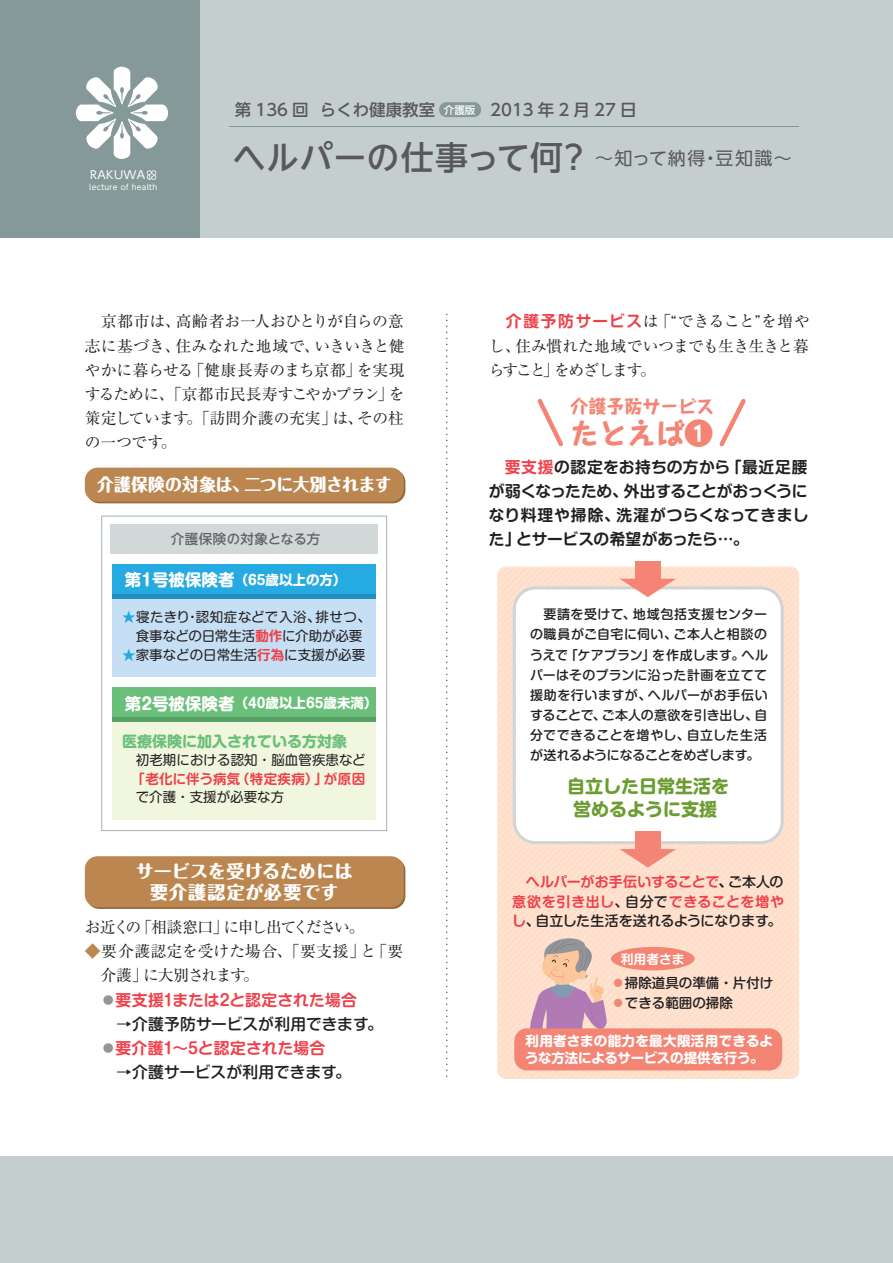
<style>
.page{position:relative;width:893px;height:1263px;background:#fff}
.page>*{position:absolute;margin:0;border:0;box-sizing:border-box;transform-origin:0 0}
.t1{font:33px "UD Shin Go NT Pro Medium 90 msp RKSJ H";letter-spacing:.01em;color:#58595b}
.t2{font:28.5px "Taka Hand Std Heavy 90 msp RKSJ H";color:#f48473}
.t3{font:18px/21px "Maru Fo Pro Heavy 90 msp RKSJ H";letter-spacing:.02em;color:#fff;text-align:center}
.t4{font:18px/22.5px "Shin M Go Pro Bold 90 msp RKSJ H";color:#6c9d31;text-align:center}
.t5{font:18px "UD Shin Go NT Pro Regular 90 msp RKSJ H";letter-spacing:.06em;color:#58595b}
.t6{font:18px "Taka Hand Std Heavy 90 msp RKSJ H";color:#f48473}
.t7{font:17.25px "Maru Fo Pro Heavy 90 msp RKSJ H";letter-spacing:-.01em;color:#fff}
.t8{font:16.5px "UD Shin Go NT Pro Medium 90 msp RKSJ H";color:#58595b}
.t9{font:15.75px/24.2px "Ryumin Pr 5 Regular 90 msp RKSJ H";letter-spacing:-.025em;color:#231f20;text-align:justify}
.t10{font:15.75px/24.2px "Shin M Go Pro De Bold 90 msp RKSJ H";color:#231f20;text-align:justify}
.t11{font:15.75px "Shin M Go Pro Medium 90 msp RKSJ H";letter-spacing:-.005em;color:#231f20}
.t12{font:15.75px/24.2px "Ryumin Pr 5 Regular 90 msp RKSJ H";letter-spacing:-.005em;color:#231f20}
.t13{font:15.75px "Shin M Go Pro De Bold 90 msp RKSJ H";letter-spacing:.005em;color:#ef404a}
.t14{font:15.75px "Ryumin Pr 5 Regular 90 msp RKSJ H";letter-spacing:-.095em;color:#231f20}
.t15{font:15px "Shin M Go Pro Bold 90 msp RKSJ H";color:#6ac07a}
.t16{font:13.95px/19.5px "Shin M Go Pro De Bold 90 msp RKSJ H";letter-spacing:.03em;color:#ef404a;text-align:right}
.t17{font:13.95px "Shin M Go Pro Medium 90 msp RKSJ H";letter-spacing:-.01em;color:#231f20}
.t18{font:13.5px/18.8px "Shin M Go Pro Regular 90 msp RKSJ H";color:#231f20;text-align:center}
.t19{font:13.5px/16.5px "Shin M Go Pro Bold 90 msp RKSJ H";color:#fff}
.t20{font:13.5px "Shin M Go Pro Medium 90 msp RKSJ H";color:#231f20}
.t21{font:13.5px "Shin M Go Pro De Bold 90 msp RKSJ H";letter-spacing:.03em;color:#ef404a}
.t22{font:13.5px "UD Shin Go NT Pro Medium 90 msp RKSJ H";letter-spacing:.03em;color:#636466}
.t23{font:12.9px/20.1px "Shin M Go Pro Medium 90 msp RKSJ H";letter-spacing:.005em;color:#231f20;text-align:justify}
.t24{font:12.75px "Shin M Go Pro De Bold 90 msp RKSJ H";color:#fff}
.t25{font:11.1px "UD Shin Go NT Pro Regular 90 msp RKSJ H";letter-spacing:.04em;color:#fff}
.t26{font:10.5px "UD Shin Go NT Pro Medium 90 msp RKSJ H";color:#fff}
.t27{font:7.65px "UD Shin Go NT Pro Regular 90 msp RKSJ H";letter-spacing:.04em;color:#fff}
.s1{font-size:16.5px}
.s2{color:#25aae1}
.s3{font-family:"Shin M Go Pro De Bold 90 msp RKSJ H";color:#ef404a}
.s4{color:#bb8650}
.s5{color:#939598}
.s6{font-family:"Ryumin Pr 5 Regular 90 msp RKSJ H"}
.s7{color:#ef404a}
.s8{color:#231f20}
.s9{font-family:"Shin M Go Pro Medium 90 msp RKSJ H";color:#231f20}
.s10{color:#f48473}
</style>
<div class="page">
<div style="left:497px;top:567px;width:302px;height:512px;background:#fedecb;border-radius:9px"></div>
<div style="left:513px;top:586px;width:271px;height:258px;background:#fff"></div>
<div style="left:0;top:1156px;width:893px;height:107px;background:#c5cece"></div>
<div style="left:0;top:0;width:893px;height:238px;background:#c5cece"></div>
<div style="left:0;top:0;width:200px;height:238px;background:#859998"></div>
<svg style="left:76px;top:67px;width:92px;height:92px"></svg>
<svg style="left:147px;top:170px;width:9px;height:10px"></svg>
<hr style="left:229px;top:127px;width:570px;height:1px;background:#859998">
<svg style="left:446px;top:314px;width:1px;height:763px"></svg>
<div style="left:439px;top:102px;width:42px;height:15px;background:#859998;border-radius:7px"></div>
<svg style="left:101px;top:516px;width:286px;height:315px"></svg>
<div style="left:110px;top:524px;width:268px;height:29px;background:#d2d8d8"></div>
<div style="left:86px;top:469px;width:319px;height:34px;background:#956b3e;border-radius:13px"></div>
<div style="left:85px;top:468px;width:319px;height:34px;background:#bb8650;border-radius:13px"></div>
<div style="left:86px;top:858px;width:319px;height:51px;background:#9e7142;border-radius:13px"></div>
<div style="left:85px;top:856px;width:319px;height:51px;background:#bb8650;border-radius:13px"></div>
<div style="left:112px;top:564px;width:264px;height:113px;background:#c7dff4"></div>
<div style="left:112px;top:564px;width:264px;height:35px;background:#25aae1"></div>
<div style="left:112px;top:594px;width:264px;height:5px;background:#218fbd"></div>
<div style="left:112px;top:688px;width:264px;height:132px;background:#f1f6de"></div>
<div style="left:112px;top:688px;width:264px;height:34px;background:#6ac07a"></div>
<div style="left:112px;top:717px;width:264px;height:5px;background:#57a166"></div>
<div style="left:635px;top:831px;width:26px;height:24px;background:#f48473"></div>
<svg style="left:620px;top:849px;width:56px;height:19px"></svg>
<div style="left:635px;top:561px;width:26px;height:23px;background:#f48473"></div>
<svg style="left:619px;top:579px;width:57px;height:18px"></svg>
<div style="left:611px;top:947px;width:83px;height:23px;background:#f48473;border-radius:50%"></div>
<svg style="left:530px;top:938px;width:77px;height:90px"></svg>
<div style="left:514px;top:1028px;width:268px;height:42px;background:#f48473;border-radius:13px"></div>
<svg style="left:537px;top:399px;width:26px;height:48px"></svg>
<svg style="left:719px;top:399px;width:27px;height:48px"></svg>
<p class="t25" style="left:90px;top:171px;width:57px">RAKUWA</p>
<p class="t27" style="left:89px;top:184px;width:70px">lecture of health</p>
<p class="t8" style="left:235px;top:103px;width:403px">第 136 回 らくわ健康教室　　　 2013 年 2 月 27 日</p>
<p class="t26" style="left:444px;top:106px;width:33px">介護版</p>
<h1 class="t1" style="left:233px;top:145px;width:359px">ヘルパーの仕事って何？</h1>
<p class="t5" style="left:595px;top:151px;width:198px">～知って納得・豆知識～</p>
<p class="t9" style="left:85px;top:311px;width:321px">　京都市は、高齢者お一人おひとりが自らの意志に基づき、住みなれた地域で、いきいきと健やかに暮らせる「健康長寿のまち京都」を実現するために、「京都市民長寿すこやかプラン」を策定しています。「訪問介護の充実」は、その柱の一つです。</p>
<p class="t7" style="left:97px;top:478px;width:296px">介護保険の対象は、二つに大別されます</p>
<p class="t22" style="left:171px;top:534px;width:151px">介護保険の対象となる方</p>
<p class="t19" style="left:125px;top:574px;width:223px"><span class="s1">第1号被保険者</span>（65歳以上の方）</p>
<p class="t18" style="left:122px;top:610px;width:250px"><span class="s2">★</span>寝たきり・認知症などで入浴、排せつ、食事などの日常生活<span class="s3">動作</span>に介助が必要</p>
<p class="t18" style="left:122px;top:647px;width:244px"><span class="s2">★</span>家事などの日常生活<span class="s3">行為</span>に支援が必要</p>
<p class="t19" style="left:125px;top:697px;width:254px"><span class="s1">第2号被保険者</span>（40歳以上65歳未満）</p>
<p class="t15" style="left:122px;top:736px;width:226px">医療保険に加入されている方対象</p>
<p class="t18" style="left:122px;top:752px;width:245px">　初老期における認知・脳血管疾患など</p>
<p class="t21" style="left:131px;top:773px;width:235px">「老化に伴う病気（特定疾病）」が原因</p>
<p class="t18" style="left:136px;top:790px;width:150px">で介護・支援が必要な方</p>
<p class="t3" style="left:136px;top:863px;width:218px">サービスを受けるためには要介護認定が必要です</p>
<p class="t14" style="left:85px;top:921px;width:281px">お近くの「相談窓口」に申し出てください。</p>
<p class="t12" style="left:101px;top:941px;width:304px;text-indent:-16px"><span class="s4">◆</span>要介護認定を受けた場合、「要支援」と「要介護」に大別されます。</p>
<p class="t13" style="left:101px;top:994px;width:258px"><span class="s5">●</span>要支援1または2と認定された場合</p>
<p class="t11" style="left:85px;top:1018px;width:300px"><span class="s6">　　</span>→介護予防サービスが利用できます。</p>
<p class="t13" style="left:101px;top:1042px;width:226px"><span class="s5">●</span>要介護1～5と認定された場合</p>
<p class="t11" style="left:85px;top:1066px;width:268px"><span class="s6">　　</span>→介護サービスが利用できます。</p>
<p class="t9" style="left:489px;top:311px;width:322px;text-indent:17px"><span class="s3">介護予防サービス</span>は「“できること”を増やし、住み慣れた地域でいつまでも生き生きと暮らすこと」をめざします。</p>
<p class="t6" style="left:570px;top:399px;width:145px">介護予防サービス</p>
<h2 class="t2" style="left:570px;top:423px;width:144px">たとえば❶</h2>
<p class="t10" style="left:489px;top:457px;width:321px;text-indent:16px"><span class="s7">要支援</span>の認定をお持ちの方から「最近足腰が弱くなったため、外出することがおっくうになり料理や掃除、洗濯がつらくなってきました」とサービスの希望があったら…。</p>
<p class="t23" style="left:530px;top:606px;width:239px">　要請を受けて、地域包括支援センターの職員がご自宅に伺い、ご本人と相談のうえで「ケアプラン」を作成します。ヘルパーはそのプランに沿った計画を立てて援助を行いますが、ヘルパーがお手伝いすることで、ご本人の意欲を引き出し、自分でできることを増やし、自立した生活が送れるようになることをめざします。</p>
<p class="t4" style="left:567px;top:778px;width:163px">自立した日常生活を営めるように支援</p>
<p class="t16" style="left:512px;top:874px;width:274px">ヘルパーがお手伝いすることで<span class="s8">、</span><span class="s9">ご本人の</span>意欲を引き出し<span class="s9">、自分で</span>できることを増や</p>
<p class="t17" style="left:512px;top:916px;width:271px"><span class="s3">し</span>、自立した生活を送れるようになります。</p>
<p class="t24" style="left:621px;top:954px;width:65px">利用者さま</p>
<p class="t20" style="left:611px;top:978px;width:163px"><span class="s10">●</span>掃除道具の準備・片付け</p>
<p class="t20" style="left:611px;top:998px;width:123px"><span class="s10">●</span>できる範囲の掃除</p>
<p class="t19" style="left:525px;top:1035px;width:249px">利用者さまの能力を最大限活用できるような方法によるサービスの提供を行う。</p>
</div>
